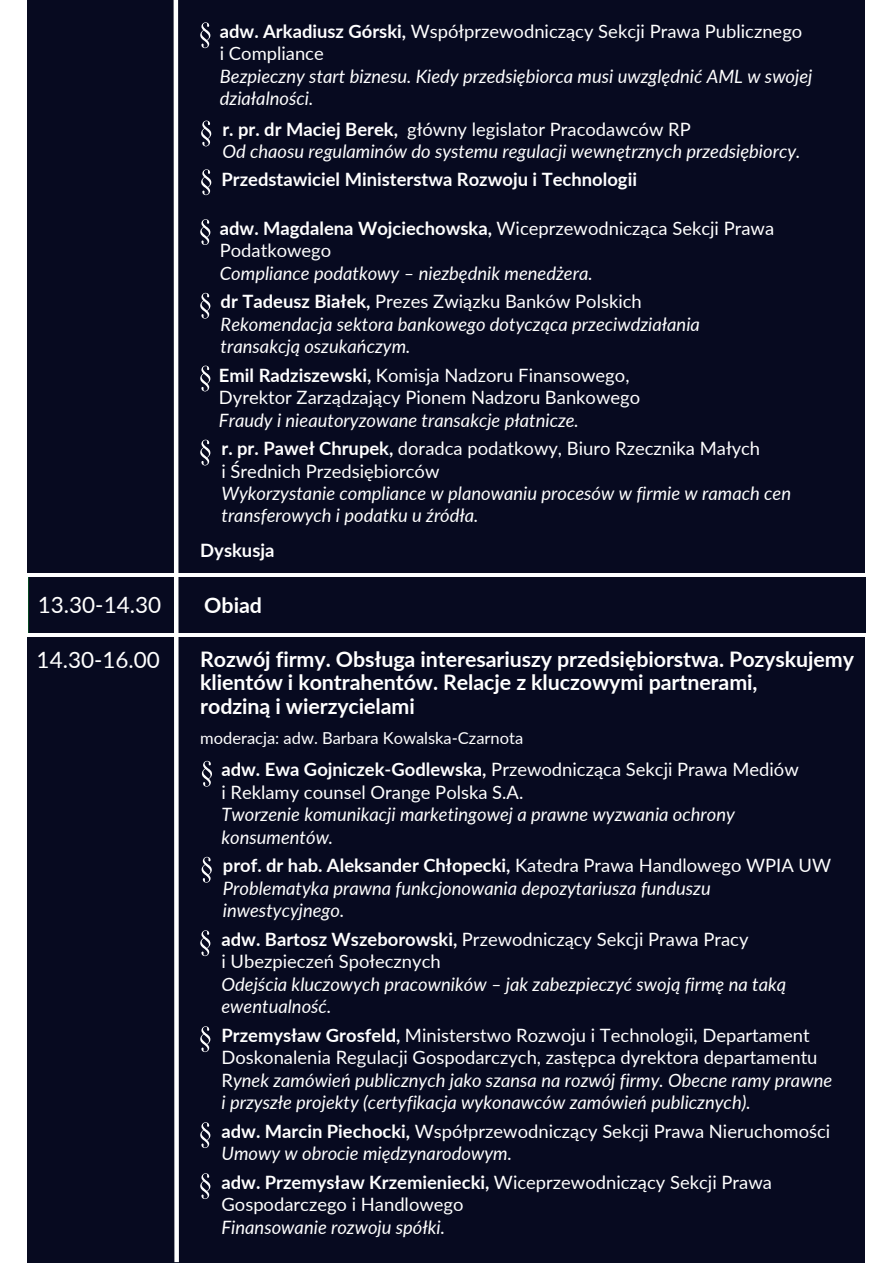
<style>
.page{position:relative;width:893px;height:1264px;background:#fff}
.page>*{position:absolute;margin:0;border:0;box-sizing:border-box;transform-origin:0 0}
.t1{font:700 28.8px "Open Sans";color:#fff}
.t2{font:22.5px "Lato";color:#fff}
.t3{font:700 21.45px/23.5px "Lato";letter-spacing:-.005em;color:#fff}
.t4{font:18.45px/22.5px "Lato";color:#fff}
.t5{font:italic 18.45px/22.5px "Lato";color:#fff}
.t6{font:700 18.45px "Lato";color:#fff}
.t7{font:16.5px "Lato";color:#fff}
.s1{font-weight:700}
.s2{font-weight:400}
.s3{font-style:normal}
</style>
<div class="page">
<div style="left:28px;top:0;width:837px;height:572px;background:#070a20"></div>
<svg style="left:201px;top:169px;width:10px;height:26px"></svg>
<svg style="left:200px;top:219px;width:10px;height:26px"></svg>
<svg style="left:200px;top:293px;width:10px;height:25px"></svg>
<svg style="left:200px;top:365px;width:10px;height:26px"></svg>
<svg style="left:200px;top:439px;width:10px;height:26px"></svg>
<div style="left:29px;top:577px;width:836px;height:55px;background:#070a20"></div>
<div style="left:28px;top:637px;width:837px;height:625px;background:#070a20"></div>
<svg style="left:202px;top:760px;width:10px;height:26px"></svg>
<svg style="left:202px;top:856px;width:10px;height:26px"></svg>
<svg style="left:200px;top:930px;width:10px;height:26px"></svg>
<svg style="left:200px;top:1026px;width:10px;height:26px"></svg>
<svg style="left:200px;top:1122px;width:10px;height:26px"></svg>
<svg style="left:200px;top:1173px;width:10px;height:25px"></svg>
<svg style="left:201px;top:121px;width:10px;height:25px"></svg>
<svg style="left:200px;top:22px;width:10px;height:26px"></svg>
<svg style="left:171px;top:0;width:10px;height:1262px"></svg>
<p class="t4" style="left:220px;top:19px;width:584px"><span class="s1">adw. Arkadiusz Górski,</span> Współprzewodniczący Sekcji Prawa Publicznego</p>
<p class="t4" style="left:220px;top:42px;width:105px">i Compliance</p>
<p class="t5" style="left:220px;top:64px;width:594px">Bezpieczny start biznesu. Kiedy przedsiębiorca musi uwzględnić AML w swojej działalności.</p>
<p class="t4" style="left:222px;top:117px;width:470px"><span class="s1">r. pr. dr Maciej Berek,</span> główny legislator Pracodawców RP</p>
<p class="t5" style="left:222px;top:140px;width:579px">Od chaosu regulaminów do systemu regulacji wewnętrznych przedsiębiorcy.</p>
<p class="t6" style="left:221px;top:168px;width:417px">Przedstawiciel Ministerstwa Rozwoju i Technologii</p>
<p class="t4" style="left:220px;top:216px;width:556px"><span class="s1">adw. Magdalena Wojciechowska,</span> Wiceprzewodnicząca Sekcji Prawa<br>Podatkowego</p>
<p class="t5" style="left:220px;top:261px;width:374px">Compliance podatkowy – niezbędnik menedżera.</p>
<p class="t4" style="left:221px;top:289px;width:422px"><span class="s1">dr Tadeusz Białek,</span> Prezes Związku Banków Polskich</p>
<p class="t5" style="left:221px;top:312px;width:481px">Rekomendacja sektora bankowego dotycząca przeciwdziałania</p>
<p class="t5" style="left:221px;top:334px;width:191px">transakcją oszukańczym.</p>
<p class="t4" style="left:219px;top:363px;width:412px"><span class="s1">Emil Radziszewski,</span> Komisja Nadzoru Finansowego,</p>
<p class="t4" style="left:219px;top:385px;width:423px">Dyrektor Zarządzający Pionem Nadzoru Bankowego</p>
<p class="t5" style="left:219px;top:408px;width:361px">Fraudy i nieautoryzowane transakcje płatnicze.</p>
<p class="t4" style="left:221px;top:436px;width:540px"><span class="s1">r. pr. Paweł Chrupek,</span> doradca podatkowy, Biuro Rzecznika Małych</p>
<p class="t4" style="left:221px;top:459px;width:219px">i Średnich Przedsiębiorców</p>
<p class="t5" style="left:221px;top:481px;width:571px">Wykorzystanie compliance w planowaniu procesów w firmie w ramach cen transferowych i podatku u źródła.</p>
<p class="t6" style="left:200px;top:539px;width:76px">Dyskusja</p>
<p class="t2" style="left:38px;top:590px;width:125px">13.30-14.30</p>
<p class="t3" style="left:204px;top:592px;width:59px">Obiad</p>
<p class="t2" style="left:37px;top:646px;width:125px">14.30-16.00</p>
<p class="t3" style="left:200px;top:646px;width:655px">Rozwój firmy. Obsługa interesariuszy przedsiębiorstwa. Pozyskujemy klientów i kontrahentów. Relacje z kluczowymi partnerami,</p>
<p class="t3" style="left:200px;top:694px;width:216px">rodziną i wierzycielami</p>
<p class="t1" style="left:53px;top:593px;width:126px">9.00-9.30</p>
<p class="t7" style="left:200px;top:727px;width:324px">moderacja: adw. Barbara Kowalska-Czarnota</p>
<p class="t4" style="left:221px;top:757px;width:579px"><span class="s1">adw. Ewa Gojniczek-Godlewska,</span> Przewodnicząca Sekcji Prawa Mediów</p>
<p class="t4" style="left:221px;top:780px;width:303px">i Reklamy counsel Orange Polska S.A.</p>
<p class="t5" style="left:221px;top:802px;width:515px">Tworzenie komunikacji marketingowej a prawne wyzwania ochrony konsumentów.</p>
<p class="t6" style="left:223px;top:854px;width:609px">prof. dr hab. Aleksander Chłopecki, <span class="s2">Katedra Prawa Handlowego WPIA UW</span></p>
<p class="t5" style="left:223px;top:876px;width:489px">Problematyka prawna funkcjonowania depozytariusza funduszu</p>
<p class="t5" style="left:223px;top:898px;width:123px">inwestycyjnego.</p>
<p class="t4" style="left:221px;top:927px;width:528px"><span class="s1">adw. Bartosz Wszeborowski,</span> Przewodniczący Sekcji Prawa Pracy</p>
<p class="t4" style="left:221px;top:949px;width:221px">i Ubezpieczeń Społecznych</p>
<p class="t5" style="left:221px;top:972px;width:566px">Odejścia kluczowych pracowników – jak zabezpieczyć swoją firmę na taką ewentualność.</p>
<p class="t4" style="left:221px;top:1023px;width:597px"><span class="s1">Przemysław Grosfeld,</span> Ministerstwo Rozwoju i Technologii, Departament<br>Doskonalenia Regulacji Gospodarczych, zastępca dyrektora departamentu</p>
<p class="t5" style="left:221px;top:1068px;width:612px"><span class="s3">R</span>ynek zamówień publicznych jako szansa na rozwój firmy. Obecne ramy prawne</p>
<p class="t5" style="left:221px;top:1090px;width:530px">i przyszłe projekty (certyfikacja wykonawców zamówień publicznych).</p>
<p class="t4" style="left:221px;top:1119px;width:610px"><span class="s1">adw. Marcin Piechocki,</span> Współprzewodniczący Sekcji Prawa Nieruchomości</p>
<p class="t5" style="left:221px;top:1141px;width:292px">Umowy w obrocie międzynarodowym.</p>
<p class="t4" style="left:221px;top:1170px;width:552px"><span class="s1">adw. Przemysław Krzemieniecki,</span> Wiceprzewodniczący Sekcji Prawa<br>Gospodarczego i Handlowego</p>
<p class="t5" style="left:221px;top:1215px;width:225px">Finansowanie rozwoju spółki.</p>
</div>
